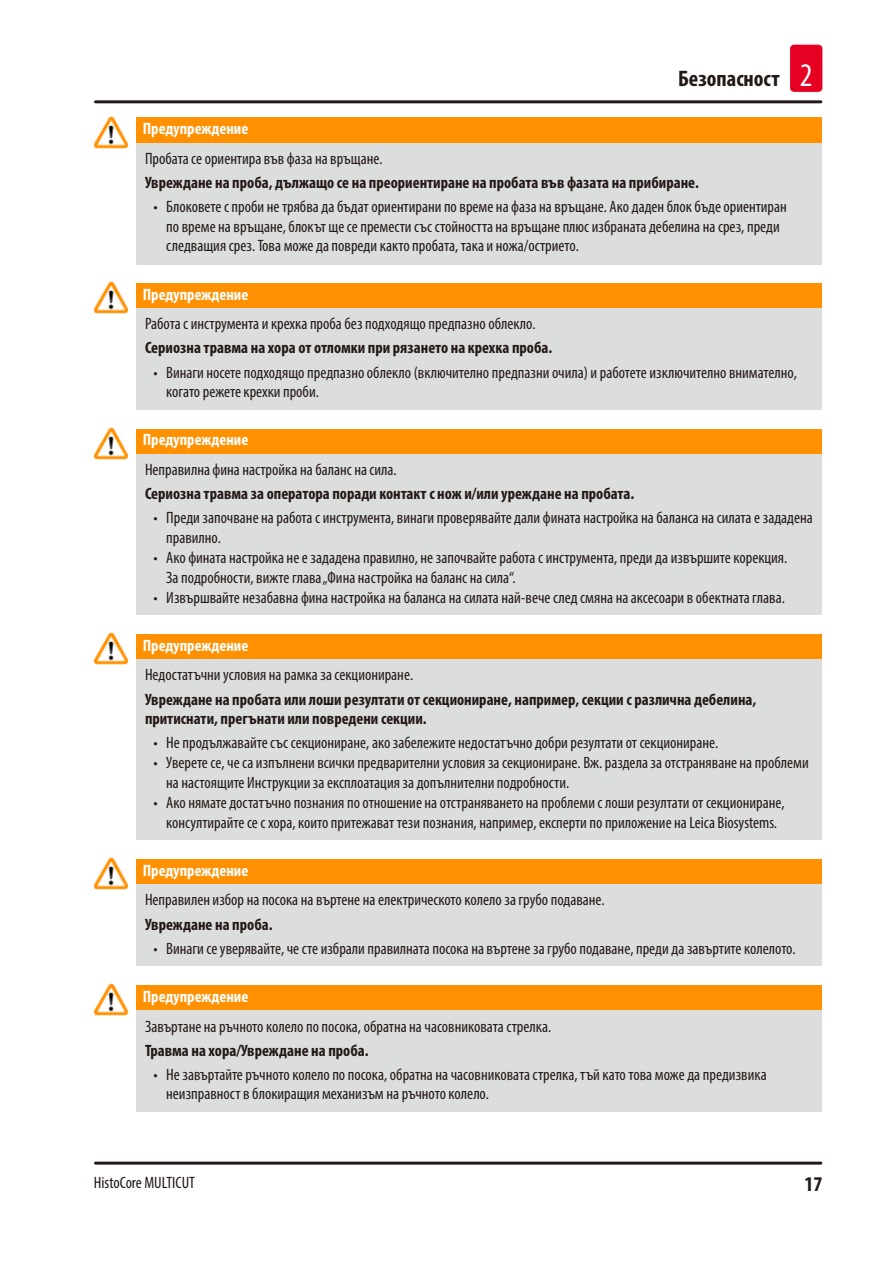
<style>
.page{position:relative;width:893px;height:1263px;background:#fff}
.page>*{position:absolute;margin:0;border:0;box-sizing:border-box;transform-origin:0 0}
.t1{font:700 condensed 22.5px "Myriad Pro";color:#231916}
.t2{font:700 condensed 21px "Myriad Pro";color:#231916}
.Source_of_danger{font:condensed 16.5px/19.8px "Myriad Pro";color:#231916}
.Consequenses_of_non{font:700 condensed 16.5px/19.8px "Myriad Pro";color:#231916}
.Signalword__no_use_a{font:700 condensed 16.5px "Myriad Pro";color:#fff}
.s1{font-weight:400;font-size:33px;color:#fff}
</style>
<div class="page">
<hr style="left:95px;top:100px;width:726px;height:3px;background:#231916">
<hr style="left:95px;top:1161px;width:726px;height:3px;background:#231916">
<div style="left:790px;top:45px;width:32px;height:47px;background:#e60021;border-radius:4px"></div>
<div style="left:136px;top:117px;width:686px;height:26px;background:#ff9000"></div>
<div style="left:136px;top:143px;width:686px;height:121px;background:#dcdddd"></div>
<img style="left:94px;top:116px;width:35px;height:32px">
<div style="left:136px;top:283px;width:686px;height:25px;background:#ff9000"></div>
<div style="left:136px;top:308px;width:686px;height:102px;background:#dcdddd"></div>
<img style="left:94px;top:282px;width:35px;height:32px">
<div style="left:136px;top:429px;width:686px;height:25px;background:#ff9000"></div>
<div style="left:136px;top:454px;width:686px;height:161px;background:#dcdddd"></div>
<img style="left:94px;top:428px;width:35px;height:32px">
<div style="left:136px;top:634px;width:686px;height:25px;background:#ff9000"></div>
<div style="left:136px;top:659px;width:686px;height:181px;background:#dcdddd"></div>
<img style="left:94px;top:633px;width:35px;height:32px">
<div style="left:136px;top:859px;width:686px;height:25px;background:#ff9000"></div>
<div style="left:136px;top:884px;width:686px;height:82px;background:#dcdddd"></div>
<img style="left:94px;top:858px;width:35px;height:32px">
<div style="left:136px;top:985px;width:686px;height:25px;background:#ff9000"></div>
<div style="left:136px;top:1010px;width:686px;height:102px;background:#dcdddd"></div>
<img style="left:94px;top:984px;width:35px;height:32px">
<h1 class="t1" style="left:678px;top:65px;width:136px">Безопасност <span class="s1">2</span></h1>
<p class="Signalword__no_use_a" style="left:143px;top:118px;width:107px">Предупреждение</p>
<p class="Source_of_danger" style="left:145px;top:148px;width:239px">Пробата се ориентира във фаза на връщане.</p>
<p class="Consequenses_of_non" style="left:145px;top:172px;width:555px">Увреждане на проба, дължащо се на преориентиране на пробата във фазата на прибиране.</p>
<p class="Source_of_danger" style="left:166px;top:196px;width:622px;text-indent:-13px">• Блоковете с проби не трябва да бъдат ориентирани по време на фаза на връщане. Ако даден блок бъде ориентиран по време на връщане, блокът ще се премести със стойността на връщане плюс избраната дебелина на срез, преди следващия срез. Това може да повреди както пробата, така и ножа/острието.</p>
<p class="Signalword__no_use_a" style="left:143px;top:284px;width:107px">Предупреждение</p>
<p class="Source_of_danger" style="left:145px;top:314px;width:392px">Работа с инструмента и крехка проба без подходящо предпазно облекло.</p>
<p class="Consequenses_of_non" style="left:145px;top:338px;width:409px">Сериозна травма на хора от отломки при рязането на крехка проба.</p>
<p class="Source_of_danger" style="left:166px;top:362px;width:632px;text-indent:-13px">• Винаги носете подходящо предпазно облекло (включително предпазни очила) и работете изключително внимателно, когато режете крехки проби.</p>
<p class="Signalword__no_use_a" style="left:143px;top:430px;width:107px">Предупреждение</p>
<p class="Source_of_danger" style="left:145px;top:460px;width:253px">Неправилна фина настройка на баланс на сила.</p>
<p class="Consequenses_of_non" style="left:145px;top:483px;width:491px">Сериозна травма за оператора поради контакт с нож и/или уреждане на пробата.</p>
<p class="Source_of_danger" style="left:166px;top:508px;width:648px;text-indent:-13px">• Преди започване на работа с инструмента, винаги проверявайте дали фината настройка на баланса на силата е зададена правилно.</p>
<p class="Source_of_danger" style="left:166px;top:547px;width:623px;text-indent:-13px">• Ако фината настройка не е зададена правилно, не започвайте работа с инструмента, преди да извършите корекция.<br>За подробности, вижте глава „Фина настройка на баланс на сила“.</p>
<p class="Source_of_danger" style="left:153px;top:587px;width:633px">• Извършвайте незабавна фина настройка на баланса на силата най-вече след смяна на аксесоари в обектната глава.</p>
<p class="Signalword__no_use_a" style="left:143px;top:635px;width:107px">Предупреждение</p>
<p class="Source_of_danger" style="left:145px;top:665px;width:270px">Недостатъчни условия на рамка за секциониране.</p>
<p class="Consequenses_of_non" style="left:145px;top:689px;width:613px">Увреждане на пробата или лоши резултати от секциониране, например, секции с различна дебелина, притиснати, прегънати или повредени секции.</p>
<p class="Source_of_danger" style="left:153px;top:733px;width:566px">• Не продължавайте със секциониране, ако забележите недостатъчно добри резултати от секциониране.</p>
<p class="Source_of_danger" style="left:166px;top:753px;width:644px;text-indent:-13px">• Уверете се, че са изпълнени всички предварителни условия за секциониране. Вж. раздела за отстраняване на проблеми на настоящите Инструкции за експлоатация за допълнителни подробности.</p>
<p class="Source_of_danger" style="left:153px;top:792px;width:633px;text-align:center">• Ако нямате достатъчно познания по отношение на отстраняването на проблеми с лоши резултати от секциониране, консултирайте се с хора, които притежават тези познания, например, експерти по приложение на Leica Biosystems.</p>
<p class="Signalword__no_use_a" style="left:143px;top:860px;width:107px">Предупреждение</p>
<p class="Source_of_danger" style="left:145px;top:890px;width:461px">Неправилен избор на посока на въртене на електрическото колело за грубо подаване.</p>
<p class="Consequenses_of_non" style="left:145px;top:914px;width:129px">Увреждане на проба.</p>
<p class="Source_of_danger" style="left:153px;top:938px;width:644px">• Винаги се уверявайте, че сте избрали правилната посока на въртене за грубо подаване, преди да завъртите колелото.</p>
<p class="Signalword__no_use_a" style="left:143px;top:986px;width:107px">Предупреждение</p>
<p class="Source_of_danger" style="left:145px;top:1016px;width:408px">Завъртане на ръчното колело по посока, обратна на часовниковата стрелка.</p>
<p class="Consequenses_of_non" style="left:145px;top:1040px;width:225px">Травма на хора/Увреждане на проба.</p>
<p class="Source_of_danger" style="left:166px;top:1064px;width:602px;text-indent:-13px">• Не завъртайте ръчното колело по посока, обратна на часовниковата стрелка, тъй като това може да предизвика неизправност в блокиращия механизъм на ръчното колело.</p>
<p class="Source_of_danger" style="left:94px;top:1172px;width:103px">HistoCore MULTICUT</p>
<p class="t2" style="left:804px;top:1171px;width:19px">17</p>
</div>
